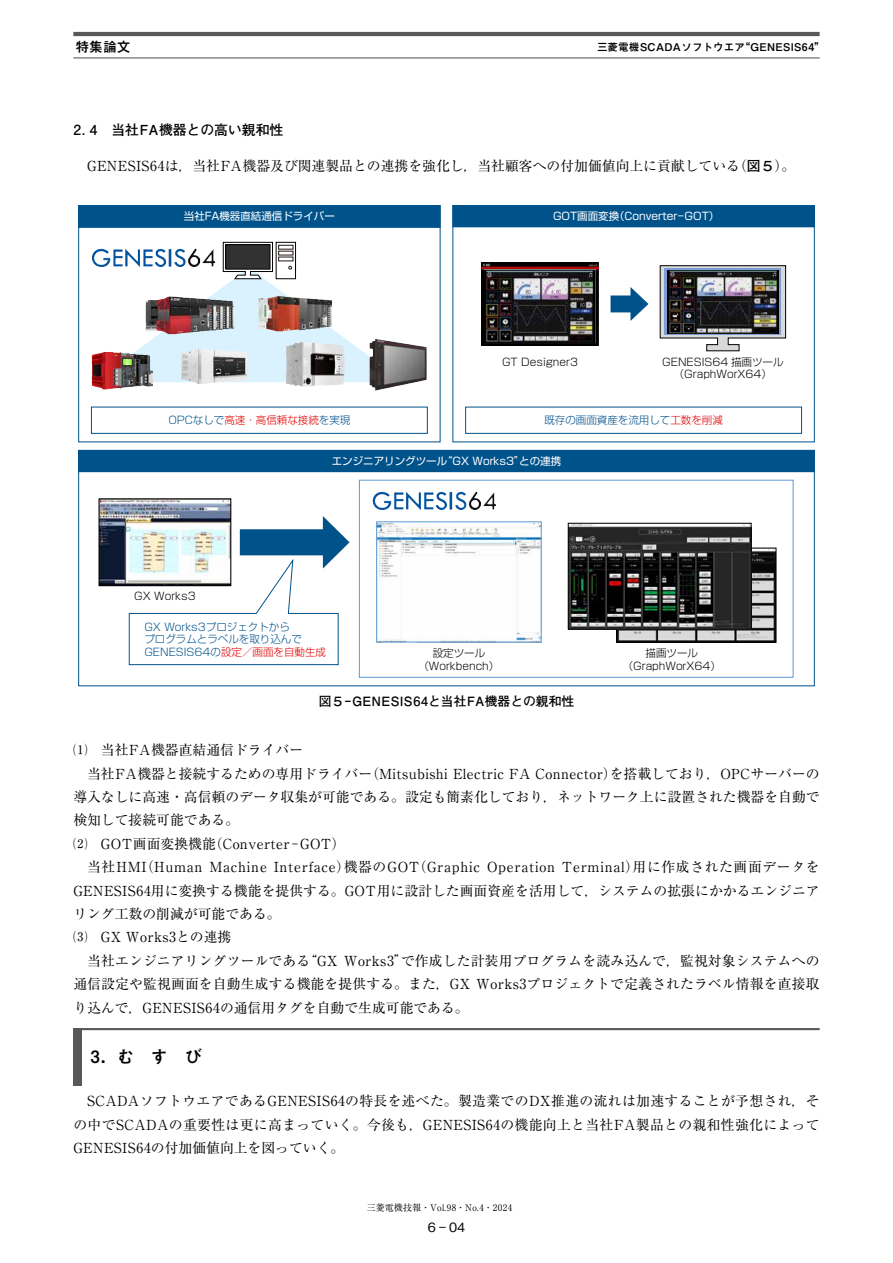
<style>
.page{position:relative;width:893px;height:1263px;background:#fff}
.page>*{position:absolute;margin:0;border:0;box-sizing:border-box;transform-origin:0 0}
.t1{font:700 16.95px "Mi Go MB1 Std De";color:#000}
.t2{font:13.8px/23.4px "Ryumin Pro";letter-spacing:.01em;color:#000;text-align:justify}
.t3{font:13.8px "Ryumin Pro";letter-spacing:.03em;color:#000}
.t4{font:13.8px "Ryumin Pro";letter-spacing:.055em;color:#000}
.t5{font:700 13.8px "Futo Go B101 Pro";color:#000}
.t6{font:700 13.8px "Mi Go MB1 Std De";color:#000}
.t7{font:700 12.75px "Futo Go B101 Pro";letter-spacing:.03em;color:#000}
.t8{font:500 12.75px "Gothic BBB Pro";color:#000}
.t9{font:700 10.65px "Mi Go MB1 Std De";letter-spacing:.03em;color:#000}
.t10{font:300 10.5px/12.8px "Shin Go Pro";color:#00528b}
.t11{font:300 10.5px/12.8px "Shin Go Pro";color:#000;text-align:center}
.t12{font:10.5px "Shin Go Pro";color:#fff}
.t13{font:9px "Ryumin Pro";letter-spacing:.03em;color:#000}
.s1{font-family:"Futo Go B101 Pro";font-weight:700}
.s2{color:#e30000}
</style>
<div class="page">
<hr style="left:73px;top:32px;width:747px;height:4px;background:#595757">
<hr style="left:73px;top:57px;width:747px;height:1px;background:#595757">
<div style="left:73px;top:1028px;width:9px;height:57px;background:#595757"></div>
<hr style="left:73px;top:1028px;width:747px;height:2px;background:#595757">
<div style="left:79px;top:206px;width:361px;height:21px;background:#00528b"></div>
<div style="left:78px;top:205px;width:362px;height:23px;border:1px solid #00528b"></div>
<div style="left:453px;top:206px;width:361px;height:21px;background:#00528b"></div>
<div style="left:78px;top:205px;width:362px;height:237px;border:1px solid #00528b"></div>
<div style="left:79px;top:450px;width:735px;height:22px;background:#00528b"></div>
<div style="left:78px;top:450px;width:737px;height:236px;border:1px solid #00528b"></div>
<div style="left:452px;top:205px;width:363px;height:237px;border:1px solid #00528b"></div>
<img style="left:618px;top:550px;width:156px;height:91px">
<div style="left:616px;top:548px;width:160px;height:95px;border:1px solid #000"></div>
<img style="left:193px;top:382px;width:27px;height:2px">
<img style="left:286px;top:382px;width:58px;height:4px">
<img style="left:92px;top:354px;width:61px;height:35px">
<img style="left:378px;top:523px;width:162px;height:117px">
<img style="left:370px;top:343px;width:55px;height:48px">
<svg style="left:659px;top:265px;width:127px;height:87px"></svg>
<div style="left:664px;top:268px;width:117px;height:67px;background:#7c9ed2"></div>
<img style="left:667px;top:270px;width:112px;height:64px">
<img style="left:570px;top:525px;width:179px;height:102px">
<img style="left:481px;top:262px;width:118px;height:84px">
<img style="left:485px;top:269px;width:110px;height:73px">
<div style="left:359px;top:480px;width:434px;height:198px;border:1px solid #5b9bd5"></div>
<div style="left:376px;top:521px;width:166px;height:121px;border:1px solid #5b9bd5"></div>
<div style="left:568px;top:523px;width:183px;height:106px;border:1px solid #000"></div>
<img style="left:101px;top:500px;width:128px;height:84px">
<div style="left:99px;top:498px;width:132px;height:88px;border:1px solid #000"></div>
<svg style="left:611px;top:287px;width:37px;height:34px"></svg>
<img style="left:468px;top:491px;width:13px;height:19px">
<svg style="left:94px;top:242px;width:310px;height:140px"></svg>
<div style="left:91px;top:407px;width:337px;height:27px;border:1px solid #00528b"></div>
<svg style="left:129px;top:516px;width:221px;height:149px"></svg>
<div style="left:465px;top:407px;width:337px;height:27px;border:1px solid #00528b"></div>
<p class="t6" style="left:75px;top:36px;width:57px">特集論文</p>
<p class="t9" style="left:597px;top:39px;width:229px">三菱電機SCADAソフトウエア“GENESIS64”</p>
<p class="t5" style="left:73px;top:119px;width:212px">2. 4　当社FA機器との高い親和性</p>
<p class="t2" style="left:87px;top:153px;width:710px">GENESIS64は，当社FA機器及び関連製品との連携を強化し，当社顧客への付加価値向上に貢献している（<span class="s1">図５</span>）。</p>
<p class="t12" style="left:184px;top:207px;width:153px">当社FA機器直結通信ドライバー</p>
<p class="t10" style="left:168px;top:412px;width:183px">OPCなしで<span class="s2">高速・高信頼な接続</span>を実現</p>
<p class="t12" style="left:553px;top:207px;width:168px">GOT画面変換（Converter－GOT）</p>
<p class="t11" style="left:502px;top:354px;width:78px">GT Designer3</p>
<p class="t11" style="left:662px;top:354px;width:123px">GENESIS64 描画ツール（GraphWorX64）</p>
<p class="t10" style="left:544px;top:412px;width:180px">既存の画面資産を流用して<span class="s2">工数を削減</span></p>
<p class="t11" style="left:134px;top:588px;width:63px">GX Works3</p>
<p class="t12" style="left:332px;top:452px;width:231px">エンジニアリングツール“GX Works3”との連携</p>
<p class="t10" style="left:144px;top:619px;width:183px">GX Works3プロジェクトから<br>プログラムとラベルを取り込んで<br>GENESIS64の<span class="s2">設定／画面を自動生成</span></p>
<p class="t11" style="left:418px;top:645px;width:82px">設定ツール（Workbench）</p>
<p class="t7" style="left:319px;top:691px;width:257px">図５－GENESIS64と当社FA機器との親和性</p>
<p class="t11" style="left:623px;top:645px;width:100px">描画ツール（GraphWorX64）</p>
<p class="t2" style="left:73px;top:737px;width:231px">⑴ 当社FA機器直結通信ドライバー</p>
<p class="t3" style="left:87px;top:763px;width:734px">当社FA機器と接続するための専用ドライバー（Mitsubishi Electric FA Connector）を搭載しており，OPCサーバーの</p>
<p class="t2" style="left:73px;top:784px;width:748px">導入なしに高速・高信頼のデータ収集が可能である。設定も簡素化しており，ネットワーク上に設置された機器を自動で</p>
<p class="t2" style="left:73px;top:808px;width:167px">検知して接続可能である。</p>
<p class="t3" style="left:73px;top:833px;width:273px">⑵ GOT画面変換機能（Converter－GOT）</p>
<p class="t4" style="left:87px;top:856px;width:734px">当社HMI（Human Machine Interface）機器のGOT（Graphic Operation Terminal）用に作成された画面データを</p>
<p class="t2" style="left:73px;top:878px;width:748px">GENESIS64用に変換する機能を提供する。GOT用に設計した画面資産を活用して，システムの拡張にかかるエンジニア</p>
<p class="t2" style="left:73px;top:901px;width:209px">リング工数の削減が可能である。</p>
<p class="t3" style="left:73px;top:926px;width:160px">⑶ GX Works3との連携</p>
<p class="t2" style="left:87px;top:948px;width:734px">当社エンジニアリングツールである“GX Works3”で作成した計装用プログラムを読み込んで，監視対象システムへの</p>
<p class="t2" style="left:73px;top:971px;width:748px">通信設定や監視画面を自動生成する機能を提供する。また，GX Works3プロジェクトで定義されたラベル情報を直接取</p>
<p class="t2" style="left:73px;top:995px;width:397px">り込んで，GENESIS64の通信用タグを自動で生成可能である。</p>
<p class="t1" style="left:90px;top:1044px;width:113px">3．む　す　び</p>
<p class="t2" style="left:73px;top:1088px;width:748px;text-indent:14px">SCADAソフトウエアであるGENESIS64の特長を述べた。製造業でのDX推進の流れは加速することが予想され，その中でSCADAの重要性は更に高まっていく。今後も，GENESIS64の機能向上と当社FA製品との親和性強化によってGENESIS64の付加価値向上を図っていく。</p>
<p class="t13" style="left:367px;top:1201px;width:147px">三菱電機技報・Vol.98・No.4・2024</p>
<p class="t8" style="left:428px;top:1217px;width:39px">6－04</p>
</div>
